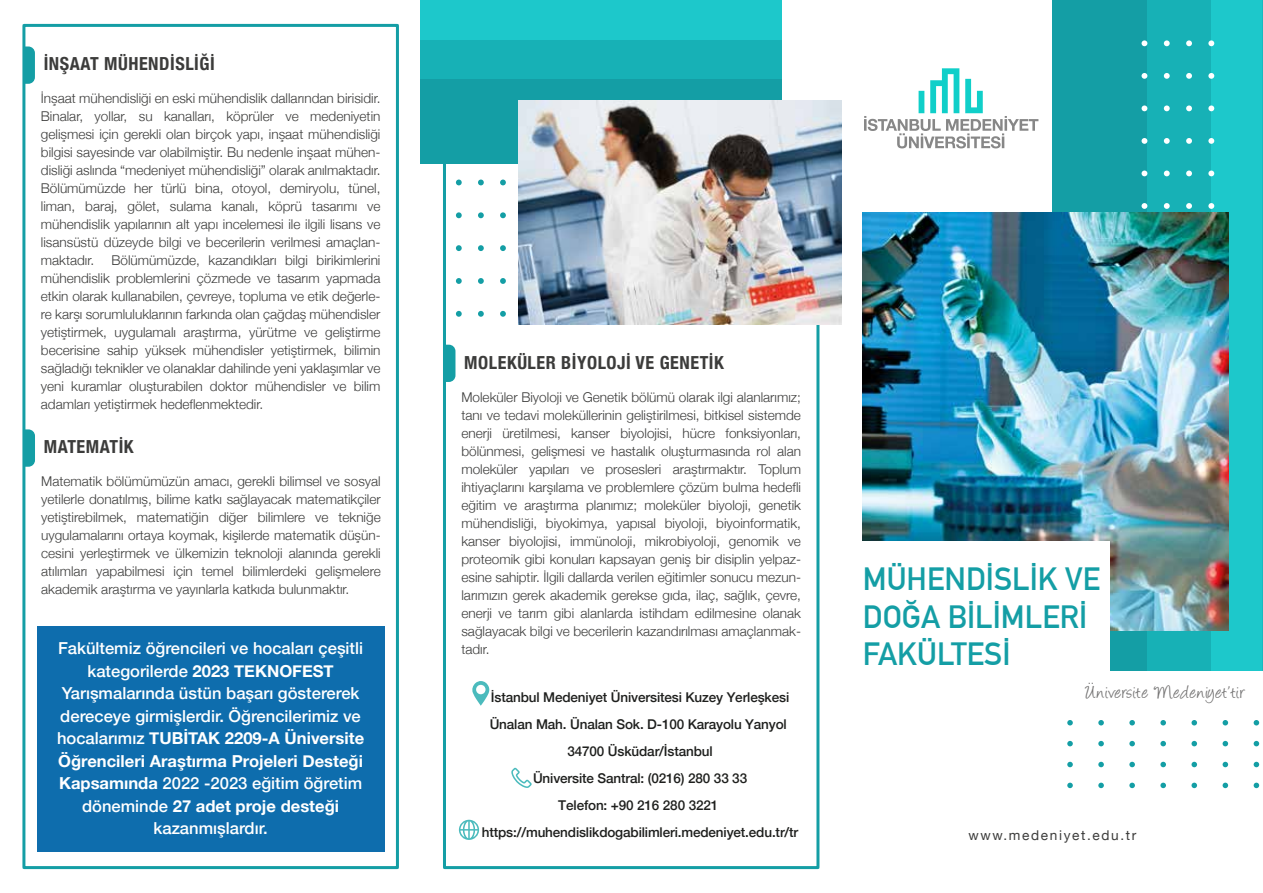
<style>
.page{position:relative;width:1263px;height:893px;background:#fff}
.page>*{position:absolute;margin:0;border:0;box-sizing:border-box;transform-origin:0 0}
.t1{font:700 31.5px/37.8px "DIN Alternate";color:#149ea5}
.t2{font:21px "Angelina";letter-spacing:.045em;color:#706f6f}
.t3{font:700 condensed 18px "Helvetica Neue";letter-spacing:.03em;color:#3c3c3b}
.t4{font:500 16.5px/22.5px "Helvetica Neue";color:#fff;text-align:center}
.t5{font:300 13.5px/18px "Helvetica Neue";color:#3c3c3b;text-align:justify}
.t6{font:500 13.5px/27px "Helvetica Neue";letter-spacing:-.01em;color:#1e1f1d;text-align:center}
.t7{font:13.5px "Helvetica Neue";letter-spacing:.12em;color:#3c3c3b}
.s1{font-weight:700}
</style>
<div class="page">
<div style="left:22px;top:24px;width:377px;height:845px;border:3px solid #149ea5"></div>
<svg style="left:24px;top:429px;width:11px;height:38px"></svg>
<svg style="left:24px;top:47px;width:11px;height:37px"></svg>
<div style="left:1052px;top:0;width:211px;height:670px;background:#149ea5"></div>
<div style="left:1147px;top:0;width:115px;height:670px;background:#17b1b6"></div>
<div style="left:1211px;top:0;width:52px;height:670px;background:#1dc8cb"></div>
<svg style="left:1208px;top:40px;width:6px;height:6px"></svg>
<svg style="left:1208px;top:73px;width:6px;height:6px"></svg>
<svg style="left:1208px;top:105px;width:6px;height:6px"></svg>
<svg style="left:1208px;top:138px;width:6px;height:6px"></svg>
<svg style="left:1208px;top:171px;width:6px;height:5px"></svg>
<svg style="left:1208px;top:203px;width:6px;height:6px"></svg>
<svg style="left:1186px;top:40px;width:6px;height:6px"></svg>
<svg style="left:1186px;top:73px;width:6px;height:6px"></svg>
<svg style="left:1186px;top:105px;width:6px;height:6px"></svg>
<svg style="left:1186px;top:138px;width:6px;height:6px"></svg>
<svg style="left:1186px;top:171px;width:6px;height:5px"></svg>
<svg style="left:1186px;top:203px;width:6px;height:6px"></svg>
<svg style="left:1164px;top:40px;width:6px;height:6px"></svg>
<svg style="left:1164px;top:73px;width:6px;height:6px"></svg>
<svg style="left:1164px;top:105px;width:6px;height:6px"></svg>
<svg style="left:1164px;top:138px;width:6px;height:6px"></svg>
<svg style="left:1164px;top:171px;width:6px;height:5px"></svg>
<svg style="left:1164px;top:203px;width:6px;height:6px"></svg>
<svg style="left:1141px;top:40px;width:6px;height:6px"></svg>
<svg style="left:1141px;top:73px;width:6px;height:6px"></svg>
<svg style="left:1141px;top:105px;width:6px;height:6px"></svg>
<svg style="left:1141px;top:138px;width:6px;height:6px"></svg>
<svg style="left:1141px;top:171px;width:6px;height:5px"></svg>
<svg style="left:1141px;top:203px;width:6px;height:6px"></svg>
<svg style="left:864px;top:68px;width:174px;height:80px"></svg>
<img style="left:863px;top:213px;width:365px;height:417px">
<div style="left:842px;top:541px;width:268px;height:167px;background:#fff"></div>
<svg style="left:1067px;top:720px;width:6px;height:5px"></svg>
<svg style="left:1098px;top:720px;width:6px;height:5px"></svg>
<svg style="left:1129px;top:720px;width:6px;height:5px"></svg>
<svg style="left:1160px;top:720px;width:6px;height:5px"></svg>
<svg style="left:1191px;top:720px;width:6px;height:5px"></svg>
<svg style="left:1222px;top:720px;width:6px;height:5px"></svg>
<svg style="left:1253px;top:720px;width:6px;height:5px"></svg>
<svg style="left:1067px;top:741px;width:6px;height:5px"></svg>
<svg style="left:1098px;top:741px;width:6px;height:5px"></svg>
<svg style="left:1129px;top:741px;width:6px;height:5px"></svg>
<svg style="left:1160px;top:741px;width:6px;height:5px"></svg>
<svg style="left:1191px;top:741px;width:6px;height:5px"></svg>
<svg style="left:1222px;top:741px;width:6px;height:5px"></svg>
<svg style="left:1253px;top:741px;width:6px;height:5px"></svg>
<svg style="left:1067px;top:762px;width:6px;height:5px"></svg>
<svg style="left:1098px;top:762px;width:6px;height:5px"></svg>
<svg style="left:1129px;top:762px;width:6px;height:5px"></svg>
<svg style="left:1160px;top:762px;width:6px;height:5px"></svg>
<svg style="left:1191px;top:762px;width:6px;height:5px"></svg>
<svg style="left:1222px;top:762px;width:6px;height:5px"></svg>
<svg style="left:1253px;top:762px;width:6px;height:5px"></svg>
<svg style="left:1067px;top:783px;width:6px;height:5px"></svg>
<svg style="left:1098px;top:783px;width:6px;height:5px"></svg>
<svg style="left:1129px;top:783px;width:6px;height:5px"></svg>
<svg style="left:1160px;top:783px;width:6px;height:5px"></svg>
<svg style="left:1191px;top:783px;width:6px;height:5px"></svg>
<svg style="left:1222px;top:783px;width:6px;height:5px"></svg>
<svg style="left:1253px;top:783px;width:6px;height:5px"></svg>
<div style="left:443px;top:119px;width:376px;height:750px;border:3px solid #149ea5"></div>
<svg style="left:444px;top:345px;width:11px;height:37px"></svg>
<div style="left:421px;top:0;width:361px;height:164px;background:#149ea5"></div>
<div style="left:421px;top:0;width:361px;height:79px;background:#17b1b6"></div>
<div style="left:421px;top:0;width:361px;height:39px;background:#1dc8cb"></div>
<svg style="left:500px;top:180px;width:6px;height:5px"></svg>
<svg style="left:500px;top:212px;width:6px;height:6px"></svg>
<svg style="left:500px;top:245px;width:6px;height:6px"></svg>
<svg style="left:500px;top:278px;width:6px;height:6px"></svg>
<svg style="left:500px;top:311px;width:6px;height:6px"></svg>
<svg style="left:478px;top:180px;width:6px;height:5px"></svg>
<svg style="left:478px;top:212px;width:6px;height:6px"></svg>
<svg style="left:478px;top:245px;width:6px;height:6px"></svg>
<svg style="left:478px;top:278px;width:6px;height:6px"></svg>
<svg style="left:478px;top:311px;width:6px;height:6px"></svg>
<svg style="left:456px;top:180px;width:6px;height:5px"></svg>
<svg style="left:456px;top:212px;width:6px;height:6px"></svg>
<svg style="left:456px;top:245px;width:6px;height:6px"></svg>
<svg style="left:456px;top:278px;width:6px;height:6px"></svg>
<svg style="left:456px;top:311px;width:6px;height:6px"></svg>
<img style="left:519px;top:100px;width:322px;height:225px">
<svg style="left:511px;top:767px;width:21px;height:21px"></svg>
<svg style="left:459px;top:820px;width:20px;height:20px"></svg>
<svg style="left:472px;top:681px;width:18px;height:25px"></svg>
<div style="left:37px;top:626px;width:347px;height:226px;background:#0e6dad"></div>
<h3 class="t3" style="left:44px;top:49px;width:172px">İNŞAAT MÜHENDİSLİĞİ</h3>
<p class="t5" style="left:41px;top:89px;width:341px">İnşaat mühendisliği en eski mühendislik dallarından birisidir.<br>Binalar, yollar, su kanalları, köprüler ve medeniyetin gelişmesi için gerekli olan birçok yapı, inşaat mühendisliği bilgisi sayesinde var olabilmiştir. Bu nedenle inşaat mühen&shy;disliği aslında “medeniyet mühendisliği” olarak anılmaktadır.<br>Bölümümüzde her türlü bina, otoyol, demiryolu, tünel, liman, baraj, gölet, sulama kanalı, köprü tasarımı ve mühendislik yapılarının alt yapı incelemesi ile ilgili lisans ve lisansüstü düzeyde bilgi ve becerilerin verilmesi amaçlan&shy;maktadır.</p>
<p class="t5" style="left:41px;top:251px;width:341px;text-indent:71px">Bölümümüzde, kazandıkları bilgi birikimlerini mühendislik problemlerini çözmede ve tasarım yapmada etkin olarak kullanabilen, çevreye, topluma ve etik değerle&shy;re karşı sorumluluklarının farkında olan çağdaş mühendisler yetiştirmek, uygulamalı araştırma, yürütme ve geliştirme becerisine sahip yüksek mühendisler yetiştirmek, bilimin sağladığı teknikler ve olanaklar dahilinde yeni yaklaşımlar ve yeni kuramlar oluşturabilen doktor mühendisler ve bilim adamları yetiştirmek hedeflenmektedir.</p>
<h3 class="t3" style="left:44px;top:432px;width:91px">MATEMATİK</h3>
<p class="t5" style="left:41px;top:472px;width:341px">Matematik bölümümüzün amacı, gerekli bilimsel ve sosyal yetilerle donatılmış, bilime katkı sağlayacak matematikçiler yetiştirebilmek, matematiğin diğer bilimlere ve tekniğe uygulamalarını ortaya koymak, kişilerde matematik düşün&shy;cesini yerleştirmek ve ülkemizin teknoloji alanında gerekli atılımları yapabilmesi için temel bilimlerdeki gelişmelere akademik araştırma ve yayınlarla katkıda bulunmaktır.</p>
<p class="t4" style="left:57px;top:636px;width:309px">Fakültemiz öğrencileri ve hocaları çeşitli kategorilerde <span class="s1">2023 TEKNOFEST </span>Yarışmalarında üstün başarı göstererek dereceye girmişlerdir. Öğrencilerimiz ve hocalarımız <span class="s1">TUBİTAK 2209-A Üniversite Öğrencileri Araştırma Projeleri Desteği Kapsamında</span> 2022 -2023 eğitim öğretim döneminde <span class="s1">27 adet proje desteği </span>kazanmışlardır.</p>
<h3 class="t3" style="left:464px;top:347px;width:261px">MOLEKÜLER BİYOLOJİ VE GENETİK</h3>
<p class="t5" style="left:461px;top:388px;width:341px">Moleküler Biyoloji ve Genetik bölümü olarak ilgi alanlarımız; tanı ve tedavi moleküllerinin geliştirilmesi, bitkisel sistemde enerji üretilmesi, kanser biyolojisi, hücre fonksiyonları, bölünmesi, gelişmesi ve hastalık oluşturmasında rol alan moleküler yapıları ve prosesleri araştırmaktır. Toplum ihtiyaçlarını karşılama ve problemlere çözüm bulma hedefli eğitim ve araştırma planımız; moleküler biyoloji, genetik mühendisliği, biyokimya, yapısal biyoloji, biyoinformatik, kanser biyolojisi, immünoloji, mikrobiyoloji, genomik ve proteomik gibi konuları kapsayan geniş bir disiplin yelpaz&shy;esine sahiptir. İlgili dallarda verilen eğitimler sonucu mezun&shy;larımızın gerek akademik gerekse gıda, ilaç, sağlık, çevre, enerji ve tarım gibi alanlarda istihdam edilmesine olanak sağlayacak bilgi ve becerilerin kazandırılması amaçlanmak&shy;tadır.</p>
<p class="t6" style="left:482px;top:682px;width:318px">İstanbul Medeniyet Üniversitesi Kuzey Yerleşkesi Ünalan Mah. Ünalan Sok. D-100 Karayolu Yanyol 34700 Üsküdar/İstanbul<br>Üniversite Santral: (0216) 280 33 33<br>Telefon: +90 216 280 3221 https://muhendislikdogabilimleri.medeniyet.edu.tr/tr</p>
<h1 class="t1" style="left:863px;top:558px;width:239px">MÜHENDİSLİK VE<br>DOĞA BİLİMLERİ<br>FAKÜLTESİ</h1>
<h2 class="t2" style="left:1085px;top:684px;width:162px">Universite ‘Medeniyet’tir</h2>
<p class="t7" style="left:968px;top:825px;width:169px">www.medeniyet.edu.tr</p>
</div>
